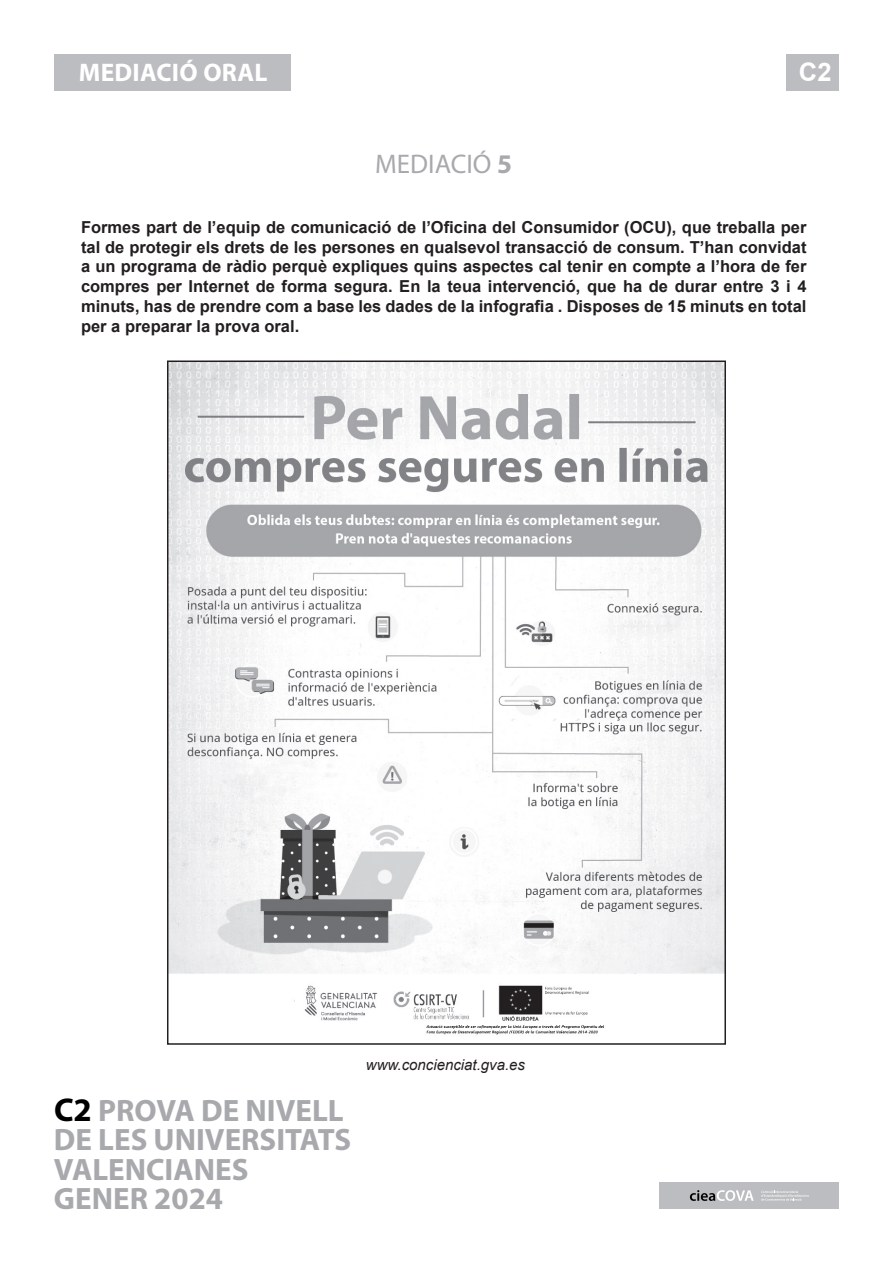
<style>
.page{position:relative;width:893px;height:1263px;background:#fff}
.page>*{position:absolute;margin:0;border:0;box-sizing:border-box;transform-origin:0 0}
.t1{font:700 31.05px/29.4px "Myriad Pro";color:#a8a9ad}
.t2{font:27px "Myriad Pro";color:#a8a9ad}
.t3{font:700 25.5px "Myriad Pro";letter-spacing:.01em;color:#fff}
.t4{font:700 25.5px "Arial";color:#fff}
.t5{font:700 16.5px/19.8px "Arial";color:#231f20;text-align:justify}
.t6{font:italic 15px "Arial";color:#231f20}
.s1{font-weight:700}
.s2{font-size:33px;color:#000}
</style>
<div class="page">
<div style="left:660px;top:1182px;width:179px;height:27px;background:#bcbdc0"></div>
<svg style="left:690px;top:1190px;width:64px;height:11px"></svg>
<svg style="left:761px;top:1190px;width:48px;height:10px"></svg>
<div style="left:54px;top:54px;width:237px;height:37px;background:#bcbdc0"></div>
<div style="left:787px;top:54px;width:52px;height:37px;background:#bcbdc0"></div>
<img style="left:170px;top:363px;width:553px;height:672px">
<h3 class="t3" style="left:79px;top:56px;width:190px">MEDIACIÓ ORAL</h3>
<h2 class="t2" style="left:375px;top:148px;width:138px">MEDIACIÓ <span class="s1">5</span></h2>
<h3 class="t4" style="left:799px;top:56px;width:34px">C2</h3>
<p class="t5" style="left:81px;top:218px;width:727px">Formes part de l’equip de comunicació de l’Oficina del Consumidor (OCU), que treballa per tal de protegir els drets de les persones en qualsevol transacció de consum. T’han convidat a un programa de ràdio perquè expliques quins aspectes cal tenir en compte a l’hora de fer compres per Internet de forma segura. En la teua intervenció, que ha de durar entre 3 i 4 minuts, has de prendre com a base les dades de la infografia . Disposes de 15 minuts en total per a preparar la prova oral.</p>
<h1 class="t1" style="left:54px;top:1095px;width:299px"><span class="s2">C2</span> PROVA DE NIVELL<br>DE LES UNIVERSITATS<br>VALENCIANES<br>GENER 2024</h1>
<p class="t6" style="left:366px;top:1055px;width:161px">www.concienciat.gva.es</p>
</div>
